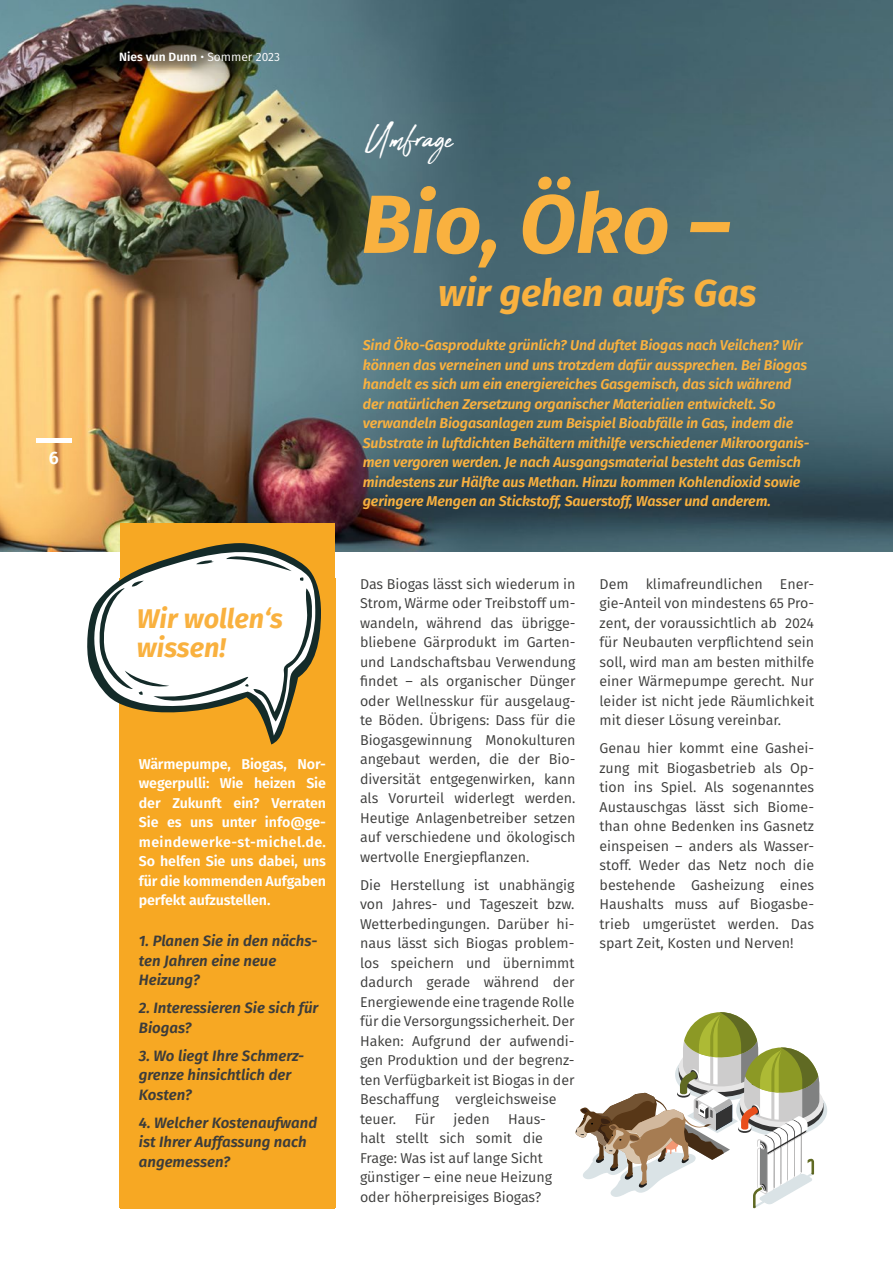
<style>
.page{position:relative;width:893px;height:1263px;background:#fff}
.page>*{position:absolute;margin:0;border:0;box-sizing:border-box;transform-origin:0 0}
.t1{font:italic 700 82.5px "Fira Sans";color:#f9b13f}
.t2{font:46.5px "Abuget";color:#fff}
.t3{font:italic 700 37.5px "Fira Sans";color:#f9b13f}
.t4{font:italic 700 27px/28.5px "Fira Sans";color:#f9b13f}
.t5{font:600 18px "Fira Sans";color:#fff}
.t6{font:italic 600 15px/19.5px "Fira Sans";color:#3c3c3b}
.t7{font:14.25px/19.5px "Fira Sans";color:#3c3c3b;text-align:justify}
.t8{font:italic 600 14.25px/19.5px "Fira Sans";letter-spacing:-.01em;color:#f9b13f}
.t9{font:600 14.25px/19.5px "Fira Sans";letter-spacing:-.01em;color:#fff;text-align:justify}
.t10{font:600 12px "Fira Sans";color:#fff}
.s1{font-weight:400}
</style>
<div class="page">
<img style="left:0;top:0;width:893px;height:551px">
<div style="left:120px;top:523px;width:214px;height:685px;background:#f7a823"></div>
<hr style="left:36px;top:438px;width:35px;height:4px;background:#fff">
<svg style="left:86px;top:543px;width:235px;height:201px"></svg>
<svg style="left:88px;top:545px;width:227px;height:190px"></svg>
<svg style="left:575px;top:1012px;width:252px;height:196px"></svg>
<p class="t5" style="left:49px;top:443px;width:12px">6</p>
<p class="t10" style="left:119px;top:47px;width:162px">Nies vun Dunn <span class="s1">• Sommer 2023</span></p>
<h3 class="t4" style="left:137px;top:603px;width:148px">Wir wollen‘s wissen!</h3>
<p class="t9" style="left:139px;top:753px;width:189px">Wärmepumpe, Biogas, Nor&shy;wegerpulli: Wie heizen Sie der Zukunft ein? Verraten Sie es uns unter info@ge&shy;meindewerke-st-michel.de.<br>So helfen Sie uns dabei, uns für die kommenden Aufgaben perfekt aufzustellen.</p>
<p class="t6" style="left:139px;top:930px;width:180px">1. Planen Sie in den nächs&shy;ten Jahren eine neue<br>Heizung?</p>
<p class="t6" style="left:139px;top:997px;width:181px">2. Interessieren Sie sich für<br>Biogas?</p>
<p class="t6" style="left:139px;top:1045px;width:167px">3. Wo liegt Ihre Schmerz&shy;grenze hinsichtlich der<br>Kosten?</p>
<p class="t6" style="left:139px;top:1112px;width:180px">4. Welcher Kostenaufwand ist Ihrer Auffassung nach angemessen?</p>
<h2 class="t2" style="left:366px;top:111px;width:89px">Umfrage</h2>
<h1 class="t1" style="left:361px;top:155px;width:371px">Bio, Öko –</h1>
<h3 class="t3" style="left:438px;top:262px;width:320px">wir gehen aufs Gas</h3>
<p class="t8" style="left:363px;top:335px;width:448px">Sind Öko-Gasprodukte grünlich? Und duftet Biogas nach Veilchen? Wir können das verneinen und uns trotzdem dafür aussprechen. Bei Biogas handelt es sich um ein energiereiches Gasgemisch, das sich während der natürlichen Zersetzung organischer Materialien entwickelt. So verwandeln Biogasanlagen zum Beispiel Bioabfälle in Gas, indem die Substrate in luftdichten Behältern mithilfe verschiedener Mikroorganis&shy;men vergoren werden. Je nach Ausgangsmaterial besteht das Gemisch mindestens zur Hälfte aus Methan. Hinzu kommen Kohlendioxid sowie geringere Mengen an Stickstoff, Sauerstoff, Wasser und anderem.</p>
<p class="t7" style="left:360px;top:574px;width:217px">Das Biogas lässt sich wiederum in Strom, Wärme oder Treibstoff um&shy;wandeln, während das übrigge&shy;bliebene Gärprodukt im Garten&shy;und Landschaftsbau Verwendung findet – als organischer Dünger oder Wellnesskur für ausgelaug&shy;te Böden. Übrigens: Dass für die Biogasgewinnung Monokulturen angebaut werden, die der Bio&shy;diversität entgegenwirken, kann als Vorurteil widerlegt werden.<br>Heutige Anlagenbetreiber setzen auf verschiedene und ökologisch wertvolle Energiepflanzen.</p>
<p class="t7" style="left:360px;top:875px;width:216px;text-align:left">Die Herstellung ist unabhängig von Jahres- und Tageszeit bzw.<br>Wetterbedingungen. Darüber hi&shy;naus lässt sich Biogas problem&shy;los speichern und übernimmt dadurch gerade während der<br>Energiewende eine tragende Rolle für die Versorgungssicherheit. Der<br>Haken: Aufgrund der aufwendi&shy;gen Produktion und der begrenz&shy;ten Verfügbarkeit ist Biogas in der<br>Beschaffung vergleichsweise teuer.</p>
<p class="t7" style="left:415px;top:1109px;width:22px">Für</p>
<p class="t7" style="left:453px;top:1109px;width:38px">jeden</p>
<p class="t7" style="left:360px;top:1109px;width:194px;text-align:left;text-indent:148px">Haus&shy;halt stellt sich somit die<br>Frage: Was ist auf lange Sicht günstiger – eine neue Heizung oder höherpreisiges Biogas?</p>
<p class="t7" style="left:600px;top:574px;width:216px">Dem klimafreundlichen Ener&shy;gie-Anteil von mindestens 65 Pro&shy;zent, der voraussichtlich ab 2024 für Neubauten verpflichtend sein soll, wird man am besten mithilfe einer Wärmepumpe gerecht. Nur leider ist nicht jede Räumlichkeit mit dieser Lösung vereinbar.</p>
<p class="t7" style="left:600px;top:738px;width:216px">Genau hier kommt eine Gashei&shy;zung mit Biogasbetrieb als Op&shy;tion ins Spiel. Als sogenanntes Austauschgas lässt sich Biome&shy;than ohne Bedenken ins Gasnetz einspeisen – anders als Wasser&shy;stoff. Weder das Netz noch die bestehende Gasheizung eines Haushalts muss auf Biogasbe&shy;trieb umgerüstet werden. Das spart Zeit, Kosten und Nerven!</p>
</div>
